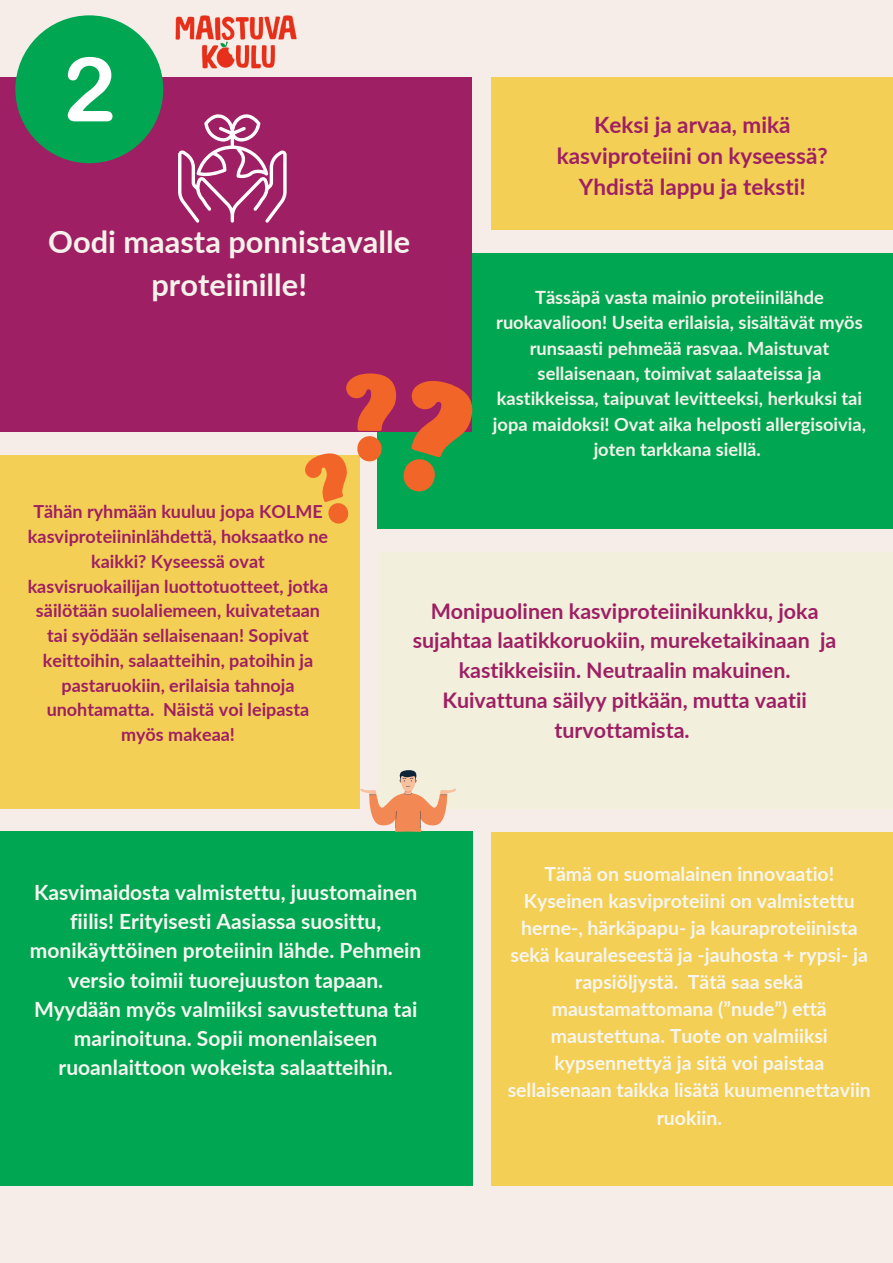
<style>
.page{position:relative;width:893px;height:1263px;background:#f6ede8}
.page>*{position:absolute;margin:0;border:0;box-sizing:border-box;transform-origin:0 0}
.t1{font:700 30.75px/42.8px "Lato";color:#f4f2ea;text-align:center}
.t2{font:700 22.5px/31px "Lato";color:#9e1f63;text-align:center}
.t3{font:700 21.45px/29.8px "Lato";color:#9e1f63;text-align:center}
.t4{font:700 21px/29.2px "Lato";color:#f7f6f1;text-align:center}
.t5{font:700 19.42px/27.1px "Lato";color:#f7f6f1;text-align:center}
.t6{font:700 18.3px/25.3px "Lato";color:#f4f2ea;text-align:center}
.t7{font:700 18px/24.8px "Lato";color:#9e1f63;text-align:center}
</style>
<div class="page">
<div style="left:378px;top:253px;width:515px;height:275px;background:#00a651"></div>
<div style="left:0;top:77px;width:472px;height:354px;background:#9e1f63"></div>
<div style="left:491px;top:77px;width:402px;height:153px;background:#f3cf55"></div>
<div style="left:0;top:832px;width:472px;height:354px;background:#00a651"></div>
<div style="left:491px;top:832px;width:402px;height:354px;background:#f3cf55"></div>
<div style="left:378px;top:552px;width:514px;height:256px;background:#f2efdc"></div>
<div style="left:0;top:454px;width:360px;height:354px;background:#f3cf55"></div>
<svg style="left:178px;top:114px;width:109px;height:109px"></svg>
<div style="left:15px;top:15px;width:148px;height:148px;background:#00a651;border-radius:50%"></div>
<svg style="left:68px;top:57px;width:44px;height:64px"></svg>
<svg style="left:402px;top:381px;width:70px;height:111px"></svg>
<div style="left:357px;top:436px;width:25px;height:25px;background:#f26529;border-radius:12px"></div>
<svg style="left:346px;top:373px;width:50px;height:58px"></svg>
<svg style="left:303px;top:453px;width:45px;height:70px"></svg>
<svg style="left:360px;top:769px;width:96px;height:63px"></svg>
<img style="left:175px;top:15px;width:122px;height:54px">
<p class="t1" style="left:48px;top:220px;width:363px">Oodi maasta ponnistavalle proteiinille!</p>
<p class="t2" style="left:557px;top:109px;width:272px">Keksi ja arvaa, mikä kasviproteiini on kyseessä?<br>Yhdistä lappu ja teksti!</p>
<p class="t6" style="left:493px;top:284px;width:375px">Tässäpä vasta mainio proteiinilähde ruokavalioon! Useita erilaisia, sisältävät myös runsaasti pehmeää rasvaa. Maistuvat sellaisenaan, toimivat salaateissa ja kastikkeissa, taipuvat levitteeksi, herkuksi tai jopa maidoksi! Ovat aika helposti allergisoivia, joten tarkkana siellä.</p>
<p class="t7" style="left:28px;top:499px;width:302px">Tähän ryhmään kuuluu jopa KOLME kasviproteiininlähdettä, hoksaatko ne kaikki? Kyseessä ovat kasvisruokailijan luottotuotteet, jotka säilötään suolaliemeen, kuivatetaan tai syödään sellaisenaan! Sopivat keittoihin, salaatteihin, patoihin ja pastaruokiin, erilaisia tahnoja unohtamatta. Näistä voi leipasta myös makeaa!</p>
<h1 class="t3" style="left:413px;top:595px;width:425px">Monipuolinen kasviproteiinikunkku, joka sujahtaa laatikkoruokiin, mureketaikinaan ja kastikkeisiin. Neutraalin makuinen.<br>Kuivattuna säilyy pitkään, mutta vaatii turvottamista.</h1>
<h2 class="t4" style="left:30px;top:877px;width:393px">Kasvimaidosta valmistettu, juustomainen fiilis! Erityisesti Aasiassa suosittu, monikäyttöinen proteiinin lähde. Pehmein versio toimii tuorejuuston tapaan.<br>Myydään myös valmiiksi savustettuna tai marinoituna. Sopii monenlaiseen ruoanlaittoon wokeista salaatteihin.</h2>
<p class="t5" style="left:508px;top:859px;width:365px">Tämä on suomalainen innovaatio!<br>Kyseinen kasviproteiini on valmistettu herne-, härkäpapu- ja kauraproteiinista sekä kauraleseestä ja -jauhosta + rypsi- ja rapsiöljystä. Tätä saa sekä maustamattomana (”nude”) että maustettuna. Tuote on valmiiksi kypsennettyä ja sitä voi paistaa sellaisenaan taikka lisätä kuumennettaviin ruokiin.</p>
</div>
